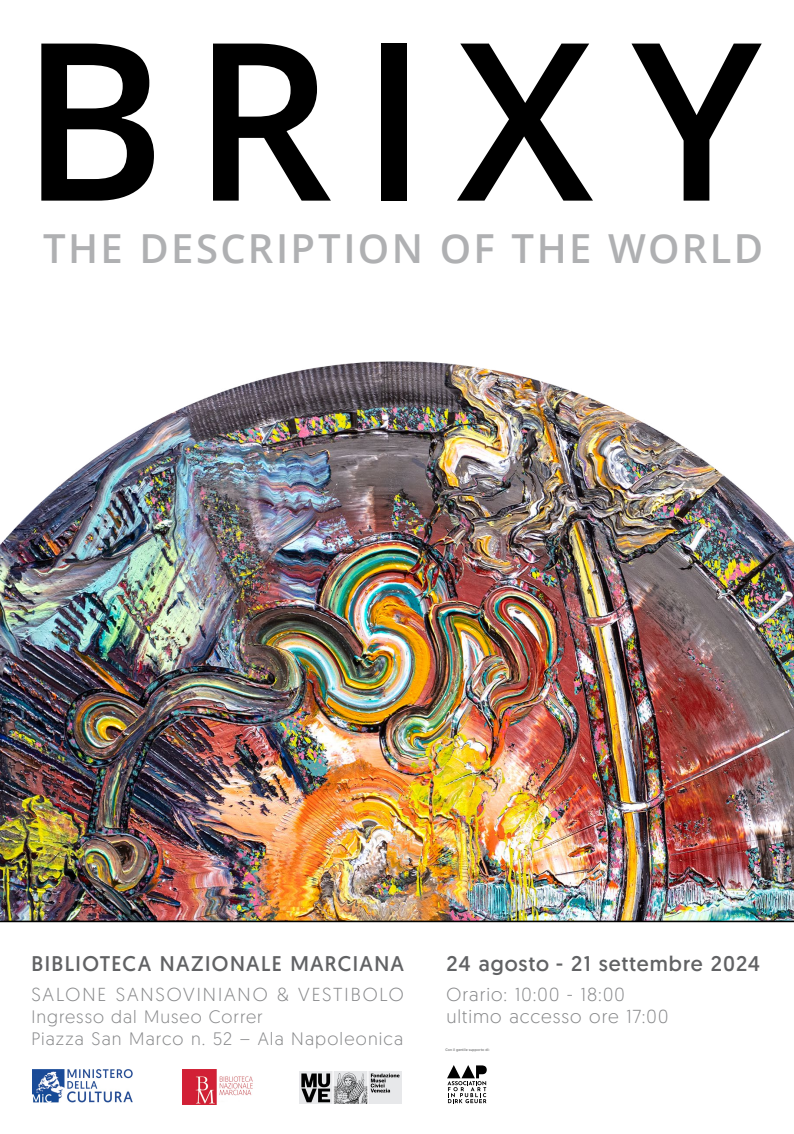
<style>
.page{position:relative;width:794px;height:1134px;background:#fff}
.page>*{position:absolute;margin:0;border:0;box-sizing:border-box;transform-origin:0 0}
.t1{font:600 220px "Open Sans";letter-spacing:.13em;color:#000}
.t2{font:600 40px "Open Sans";letter-spacing:.055em;color:#afb0b2}
.t3{font:21.2px "Geomanist";letter-spacing:.055em;color:#616264}
.t4{font:300 18.8px "Geomanist";letter-spacing:.1em;color:#87888a}
.t5{font:300 18.8px "Geomanist";letter-spacing:.055em;color:#87888a}
.t6{font:300 18.8px "Geomanist";letter-spacing:.075em;color:#87888a}
.t7{font:300 18px "Geomanist";letter-spacing:.055em;color:#87888a}
.t8{font:3.6px "Geomanist";letter-spacing:.03em;color:#707172}
</style>
<div class="page">
<svg style="left:32px;top:1070px;width:1px;height:25px"></svg>
<img style="left:33px;top:1070px;width:100px;height:33px">
<img style="left:182px;top:1069px;width:71px;height:35px">
<img style="left:299px;top:1071px;width:102px;height:32px">
<svg style="left:447px;top:1065px;width:40px;height:38px"></svg>
<img style="left:0;top:361px;width:794px;height:560px">
<hr style="left:0;top:921px;width:794px;height:1px;background:#000">
<p class="t1" style="left:21px;top:-30px;width:742px">BRIXY</p>
<p class="t2" style="left:43px;top:221px;width:721px">THE DESCRIPTION OF THE WORLD</p>
<p class="t3" style="left:31px;top:949px;width:374px">BIBLIOTECA NAZIONALE MARCIANA</p>
<p class="t4" style="left:31px;top:983px;width:374px">SALONE SANSOVINIANO &amp; VESTIBOLO</p>
<p class="t7" style="left:31px;top:1005px;width:233px">Ingresso dal Museo Correr</p>
<p class="t7" style="left:31px;top:1027px;width:373px">Piazza San Marco n. 52 – Ala Napoleonica</p>
<p class="t3" style="left:446px;top:949px;width:315px">24 agosto - 21 settembre 2024</p>
<p class="t6" style="left:446px;top:983px;width:180px">Orario: 10:00 - 18:00</p>
<p class="t5" style="left:446px;top:1004px;width:223px">ultimo accesso ore 17:00</p>
<p class="t8" style="left:445px;top:1048px;width:46px">Con il gentile supporto di:</p>
</div>
